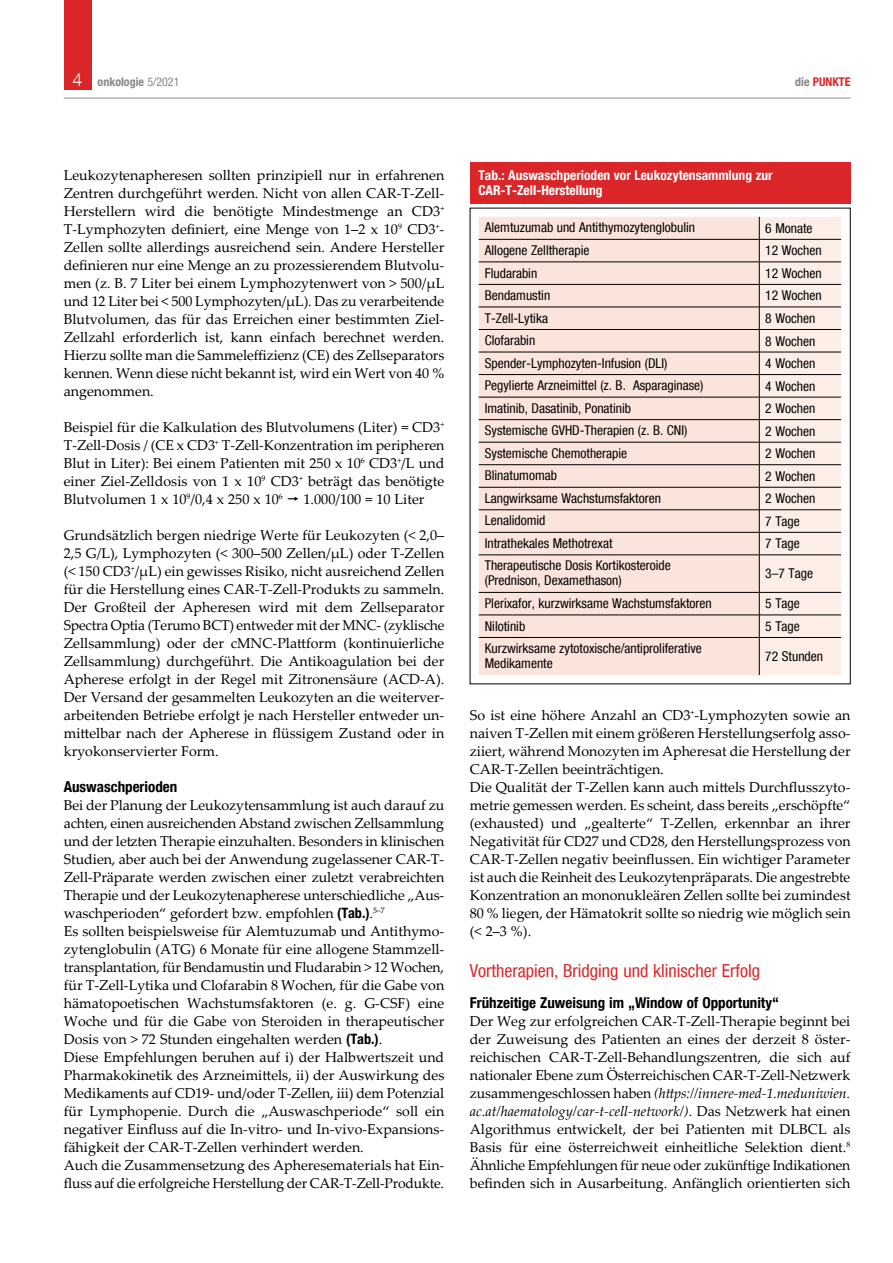
<style>
.page{position:relative;width:893px;height:1263px;background:#fff}
.page>*{position:absolute;margin:0;border:0;box-sizing:border-box;transform-origin:0 0}
.t1{font:condensed 18px "Helvetica Neue LT Com";color:#db2629}
.t2{font:700 condensed 15px "Helvetica Neue LT Com";color:#000}
.t3{font:14.25px/18px "Palatino Linotype";color:#000;text-align:justify}
.t4{font:condensed 13.5px/15px "Helvetica Neue LT Com";color:#000}
.t5{font:700 condensed 13.5px/15px "Helvetica Neue LT Com";color:#fff}
.t6{font:700 condensed 12px "Helvetica Neue LT Com";color:#878786}
.t7{font:700 condensed 12px "Helvetica Neue LT Com";color:#db2629}
.s1{font-weight:300;font-stretch:normal;font-size:18px;color:#fff}
.s2{font-weight:400}
.s3{color:#878786}
.s4{font-family:"Helvetica Neue LT Com";font-weight:700;font-stretch:condensed}
.s5{font-style:italic}
</style>
<div class="page">
<div style="left:64px;top:0;width:27px;height:90px;background:#db2629"></div>
<hr style="left:64px;top:98px;width:786px;height:1px;background:#878786">
<div style="left:470px;top:162px;width:380px;height:42px;background:#db2629"></div>
<div style="left:479px;top:217px;width:280px;height:458px;background:#fae4db"></div>
<hr style="left:479px;top:239px;width:280px;height:1px;background:#000">
<hr style="left:479px;top:262px;width:280px;height:1px;background:#000">
<hr style="left:479px;top:284px;width:280px;height:1px;background:#000">
<hr style="left:479px;top:307px;width:280px;height:1px;background:#000">
<hr style="left:479px;top:329px;width:280px;height:1px;background:#000">
<hr style="left:479px;top:352px;width:280px;height:1px;background:#000">
<hr style="left:479px;top:374px;width:280px;height:1px;background:#000">
<hr style="left:479px;top:397px;width:280px;height:1px;background:#000">
<hr style="left:479px;top:419px;width:280px;height:1px;background:#000">
<hr style="left:479px;top:442px;width:280px;height:1px;background:#000">
<hr style="left:479px;top:464px;width:280px;height:1px;background:#000">
<hr style="left:479px;top:487px;width:280px;height:1px;background:#000">
<hr style="left:479px;top:509px;width:280px;height:1px;background:#000">
<hr style="left:479px;top:532px;width:280px;height:1px;background:#000">
<hr style="left:479px;top:555px;width:280px;height:1px;background:#000">
<hr style="left:479px;top:592px;width:280px;height:1px;background:#000">
<hr style="left:479px;top:615px;width:280px;height:1px;background:#000">
<svg style="left:759px;top:217px;width:82px;height:458px;background:#f0e2dc"></svg>
<hr style="left:479px;top:637px;width:280px;height:1px;background:#000">
<hr style="left:759px;top:637px;width:82px;height:1px;background:#000">
<hr style="left:759px;top:638px;width:1px;height:37px;background:#000">
<p class="t6" style="left:73px;top:75px;width:108px"><span class="s1">4</span> onkologie <span class="s2">5/2021</span></p>
<p class="t7" style="left:795px;top:75px;width:57px"><span class="s3">die</span> PUNKTE</p>
<p class="t3" style="left:64px;top:166px;width:382px">Leukozytenapheresen sollten prinzipiell nur in erfahrenen Zentren durchgeführt werden. Nicht von allen CAR-T-Zell-Herstellern wird die benötigte Mindestmenge an CD3<sup>+ </sup>T-Lymphozyten definiert, eine Menge von 1–2 x 10<sup>9</sup> CD3<sup>+</sup>- Zellen sollte allerdings ausreichend sein. Andere Hersteller definieren nur eine Menge an zu prozessierendem Blutvolu&shy;men (z. B. 7 Liter bei einem Lymphozytenwert von &gt; 500/µL und 12 Liter bei &lt; 500 Lymphozyten/µL). Das zu verarbeitende Blutvolumen, das für das Erreichen einer bestimmten Ziel-Zellzahl erforderlich ist, kann einfach berechnet werden.<br>Hierzu sollte man die Sammeleffizienz (CE) des Zellseparators kennen. Wenn diese nicht bekannt ist, wird ein Wert von 40 % angenommen.</p>
<p class="t3" style="left:64px;top:418px;width:382px">Beispiel für die Kalkulation des Blutvolumens (Liter) = CD3<sup>+ </sup>T-Zell-Dosis / (CE x CD3<sup>+</sup> T-Zell-Konzentration im peripheren Blut in Liter): Bei einem Patienten mit 250 x 10<sup>6</sup> CD3<sup>+</sup>/L und einer Ziel-Zelldosis von 1 x 10<sup>9</sup> CD3<sup>+</sup> beträgt das benötigte Blutvolumen 1 x 10<sup>9</sup>/0,4 x 250 x 10<sup>6</sup></p>
<p class="t3" style="left:303px;top:490px;width:123px">1.000/100 = 10 Liter</p>
<p class="t3" style="left:64px;top:526px;width:382px">Grundsätzlich bergen niedrige Werte für Leukozyten (&lt; 2,0– 2,5 G/L), Lymphozyten (&lt; 300–500 Zellen/μL) oder T-Zellen (&lt; 150 CD3<sup>+</sup>/μL) ein gewisses Risiko, nicht ausreichend Zellen für die Herstellung eines CAR-T-Zell-Produkts zu sammeln.<br>Der Großteil der Apheresen wird mit dem Zellseparator Spectra Optia (Terumo BCT) entweder mit der MNC- (zyklische Zellsammlung) oder der cMNC-Plattform (kontinuierliche Zellsammlung) durchgeführt. Die Antikoagulation bei der Apherese erfolgt in der Regel mit Zitronensäure (ACD-A).<br>Der Versand der gesammelten Leukozyten an die weiterver&shy;arbeitenden Betriebe erfolgt je nach Hersteller entweder un&shy;mittelbar nach der Apherese in flüssigem Zustand oder in kryokonservierter Form.</p>
<p class="t2" style="left:64px;top:778px;width:115px">Auswaschperioden</p>
<p class="t3" style="left:64px;top:796px;width:382px;text-align:left">Bei der Planung der Leukozytensammlung ist auch darauf zu achten, einen ausreichenden Abstand zwischen Zellsammlung und der letzten Therapie einzuhalten. Besonders in klinischen Studien, aber auch bei der Anwendung zugelassener CAR-T-Zell-Präparate werden zwischen einer zuletzt verabreichten Therapie und der Leukozytenapherese unterschiedliche „Aus&shy;waschperioden“ gefordert bzw. empfohlen <span class="s4">(Tab.)</span>.<sup>5–7<br></sup>Es sollten beispielsweise für Alemtuzumab und Antithymo&shy;zytenglobulin (ATG) 6 Monate für eine allogene Stammzell&shy;transplantation, für Bendamustin und Fludarabin &gt; 12 Wochen, für T-Zell-Lytika und Clofarabin 8 Wochen, für die Gabe von hämatopoetischen Wachstumsfaktoren (e. g. G-CSF) eine Woche und für die Gabe von Steroiden in therapeutischer Dosis von &gt; 72 Stunden eingehalten werden <span class="s4">(Tab.)</span>.<br>Diese Empfehlungen beruhen auf i) der Halbwertszeit und Pharmakokinetik des Arzneimittels, ii) der Auswirkung des Medikaments auf CD19- und/oder T-Zellen, iii) dem Potenzial für Lymphopenie. Durch die „Auswaschperiode“ soll ein negativer Einfluss auf die In-vitro- und In-vivo-Expansions&shy;fähigkeit der CAR-T-Zellen verhindert werden.<br>Auch die Zusammensetzung des Apheresematerials hat Ein&shy;fluss auf die erfolgreiche Herstellung der CAR-T-Zell-Produkte.</p>
<p class="t5" style="left:478px;top:168px;width:296px">Tab.: Auswaschperioden vor Leukozytensammlung zur<br>CAR-T-Zell-Herstellung</p>
<p class="t4" style="left:485px;top:220px;width:212px">Alemtuzumab und Antithymozytenglobulin</p>
<p class="t4" style="left:765px;top:220px;width:49px">6 Monate</p>
<p class="t4" style="left:485px;top:243px;width:106px">Allogene Zelltherapie</p>
<p class="t4" style="left:765px;top:243px;width:58px">12 Wochen</p>
<p class="t4" style="left:485px;top:265px;width:54px">Fludarabin</p>
<p class="t4" style="left:765px;top:266px;width:58px">12 Wochen</p>
<p class="t4" style="left:485px;top:288px;width:67px">Bendamustin</p>
<p class="t4" style="left:765px;top:288px;width:58px">12 Wochen</p>
<p class="t4" style="left:485px;top:310px;width:65px">T-Zell-Lytika</p>
<p class="t4" style="left:765px;top:311px;width:52px">8 Wochen</p>
<p class="t4" style="left:485px;top:333px;width:52px">Clofarabin</p>
<p class="t4" style="left:765px;top:333px;width:52px">8 Wochen</p>
<p class="t4" style="left:485px;top:355px;width:184px">Spender-Lymphozyten-Infusion (DLI)</p>
<p class="t4" style="left:765px;top:356px;width:52px">4 Wochen</p>
<p class="t4" style="left:485px;top:378px;width:220px">Pegylierte Arzneimittel (z. B. Asparaginase)</p>
<p class="t4" style="left:765px;top:378px;width:52px">4 Wochen</p>
<p class="t4" style="left:485px;top:400px;width:148px">Imatinib, Dasatinib, Ponatinib</p>
<p class="t4" style="left:765px;top:401px;width:52px">2 Wochen</p>
<p class="t4" style="left:485px;top:423px;width:204px">Systemische GVHD-Therapien (z. B. CNI)</p>
<p class="t4" style="left:765px;top:423px;width:52px">2 Wochen</p>
<p class="t4" style="left:485px;top:445px;width:144px">Systemische Chemotherapie</p>
<p class="t4" style="left:765px;top:446px;width:52px">2 Wochen</p>
<p class="t4" style="left:485px;top:468px;width:74px">Blinatumomab</p>
<p class="t4" style="left:765px;top:468px;width:52px">2 Wochen</p>
<p class="t4" style="left:485px;top:490px;width:178px">Langwirksame Wachstumsfaktoren</p>
<p class="t4" style="left:765px;top:491px;width:52px">2 Wochen</p>
<p class="t4" style="left:485px;top:513px;width:62px">Lenalidomid</p>
<p class="t4" style="left:765px;top:513px;width:36px">7 Tage</p>
<p class="t4" style="left:485px;top:535px;width:129px">Intrathekales Methotrexat</p>
<p class="t4" style="left:765px;top:536px;width:36px">7 Tage</p>
<p class="t4" style="left:485px;top:558px;width:188px">Therapeutische Dosis Kortikosteroide (Prednison, Dexamethason)</p>
<p class="t4" style="left:765px;top:566px;width:49px">3–7 Tage</p>
<p class="t4" style="left:485px;top:596px;width:228px">Plerixafor, kurzwirksame Wachstumsfaktoren</p>
<p class="t4" style="left:765px;top:596px;width:36px">5 Tage</p>
<p class="t4" style="left:485px;top:618px;width:42px">Nilotinib</p>
<p class="t4" style="left:765px;top:618px;width:36px">5 Tage</p>
<p class="t4" style="left:485px;top:641px;width:219px">Kurzwirksame zytotoxische/antiproliferative<br>Medikamente</p>
<p class="t4" style="left:765px;top:649px;width:59px">72 Stunden</p>
<p class="t3" style="left:470px;top:706px;width:382px;text-align:left">So ist eine höhere Anzahl an CD3<sup>+</sup>-Lymphozyten sowie an naiven T-Zellen mit einem größeren Herstellungserfolg asso&shy;ziiert, während Monozyten im Apheresat die Herstellung der CAR-T-Zellen beeinträchtigen.<br>Die Qualität der T-Zellen kann auch mittels Durchflusszyto&shy;metrie gemessen werden. Es scheint, dass bereits „erschöpfte“ (exhausted) und „gealterte“ T-Zellen, erkennbar an ihrer Negativität für CD27 und CD28, den Herstellungsprozess von CAR-T-Zellen negativ beeinflussen. Ein wichtiger Parameter ist auch die Reinheit des Leukozytenpräparats. Die angestrebte Konzentration an mononukleären Zellen sollte bei zumindest 80 % liegen, der Hämatokrit sollte so niedrig wie möglich sein (&lt; 2–3 %).</p>
<p class="t1" style="left:470px;top:960px;width:292px">Vortherapien, Bridging und klinischer Erfolg</p>
<p class="t2" style="left:470px;top:994px;width:311px">Frühzeitige Zuweisung im „Window of Opportunity“</p>
<p class="t3" style="left:470px;top:1012px;width:382px">Der Weg zur erfolgreichen CAR-T-Zell-Therapie beginnt bei der Zuweisung des Patienten an eines der derzeit 8 öster&shy;reichischen CAR-T-Zell-Behandlungszentren, die sich auf nationaler Ebene zum Österreichischen CAR-T-Zell-Netzwerk zusammengeschlossen haben <span class="s5">(https://innere-med-1.meduniwien. ac.at/haematology/car-t-cell-network/)</span>. Das Netzwerk hat einen Algorithmus entwickelt, der bei Patienten mit DLBCL als Basis für eine österreichweit einheitliche Selektion dient.<sup>8<br></sup>Ähnliche Empfehlungen für neue oder zukünftige Indikationen befinden sich in Ausarbeitung. Anfänglich orientierten sich</p>
</div>
